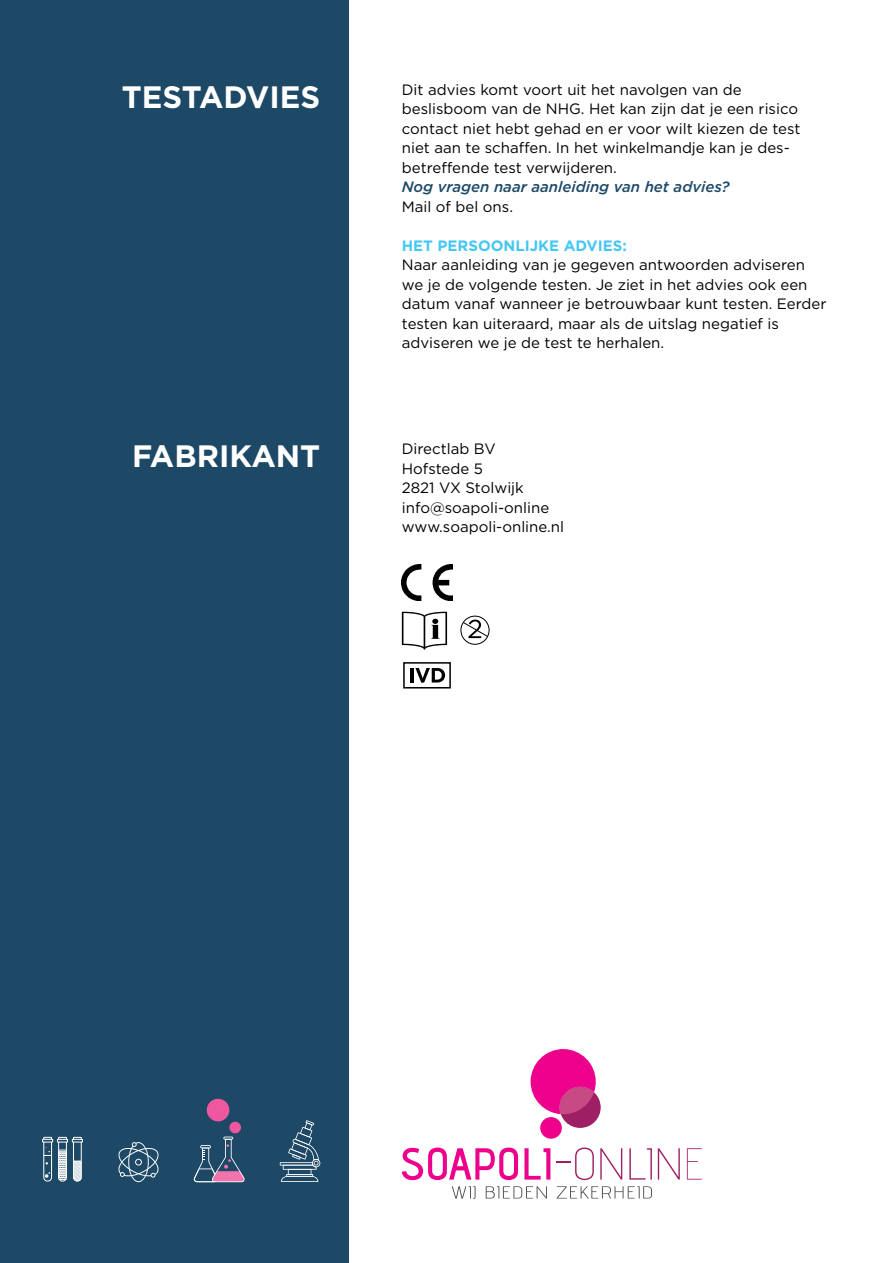
<style>
.page{position:relative;width:893px;height:1263px;background:#fff}
.page>*{position:absolute;margin:0;border:0;box-sizing:border-box;transform-origin:0 0}
.t1{font:700 30.9px "Gotham";color:#fff}
.t2{font:15px/19.5px "Gotham";color:#000}
.t3{font:italic 500 15px "Gotham";color:#1d4967}
.t4{font:700 15px "Gotham";color:#44c7f5}
</style>
<div class="page">
<svg style="left:452px;top:1186px;width:24px;height:13px"></svg>
<svg style="left:486px;top:1186px;width:61px;height:12px"></svg>
<svg style="left:557px;top:1186px;width:95px;height:12px"></svg>
<svg style="left:402px;top:1147px;width:116px;height:33px"></svg>
<svg style="left:524px;top:1148px;width:26px;height:31px"></svg>
<svg style="left:556px;top:1147px;width:38px;height:33px"></svg>
<svg style="left:600px;top:1148px;width:22px;height:31px"></svg>
<svg style="left:629px;top:1148px;width:23px;height:31px"></svg>
<svg style="left:658px;top:1148px;width:22px;height:31px"></svg>
<svg style="left:687px;top:1148px;width:15px;height:31px"></svg>
<div style="left:540px;top:1117px;width:22px;height:22px;background:#ec008c;border-radius:50%"></div>
<div style="left:560px;top:1087px;width:41px;height:41px;background:#9e1f63;border-radius:50%"></div>
<svg style="left:531px;top:1049px;width:65px;height:65px"></svg>
<div style="left:0;top:0;width:349px;height:1263px;background:#1d4967"></div>
<svg style="left:280px;top:1120px;width:40px;height:62px"></svg>
<svg style="left:194px;top:1137px;width:51px;height:45px"></svg>
<svg style="left:42px;top:1137px;width:41px;height:44px"></svg>
<svg style="left:118px;top:1142px;width:41px;height:40px"></svg>
<div style="left:229px;top:1122px;width:12px;height:11px;background:#ef58a0;border-radius:50%"></div>
<div style="left:207px;top:1099px;width:22px;height:22px;background:#ef58a0;border-radius:50%"></div>
<img style="left:402px;top:564px;width:50px;height:36px">
<div style="left:403px;top:662px;width:48px;height:26px;border:2px solid #000"></div>
<hr style="left:410px;top:668px;width:3px;height:14px;background:#000">
<svg style="left:415px;top:668px;width:30px;height:15px"></svg>
<svg style="left:402px;top:612px;width:45px;height:38px"></svg>
<div style="left:461px;top:616px;width:28px;height:29px;border:1px solid #000;border-radius:50%"></div>
<svg style="left:462px;top:620px;width:27px;height:18px"></svg>
<h1 class="t1" style="left:122px;top:76px;width:200px">TESTADVIES</h1>
<h1 class="t1" style="left:132px;top:436px;width:190px">FABRIKANT</h1>
<p class="t2" style="left:402px;top:80px;width:400px">Dit advies komt voort uit het navolgen van de beslisboom van de NHG. Het kan zijn dat je een risico contact niet hebt gehad en er voor wilt kiezen de test niet aan te schaffen. In het winkelmandje kan je des&shy;betreffende test verwijderen.</p>
<p class="t3" style="left:402px;top:177px;width:329px">Nog vragen naar aanleiding van het advies?</p>
<p class="t2" style="left:402px;top:197px;width:113px">Mail of bel ons.</p>
<p class="t4" style="left:402px;top:236px;width:227px">HET PERSOONLIJKE ADVIES:</p>
<p class="t2" style="left:402px;top:255px;width:426px">Naar aanleiding van je gegeven antwoorden adviseren we je de volgende testen. Je ziet in het advies ook een datum vanaf wanneer je betrouwbaar kunt testen. Eerder testen kan uiteraard, maar als de uitslag negatief is adviseren we je de test te herhalen.</p>
<p class="t2" style="left:402px;top:439px;width:164px">Directlab BV<br>Hofstede 5<br>2821 VX Stolwijk info@soapoli-online www.soapoli-online.nl</p>
</div>
